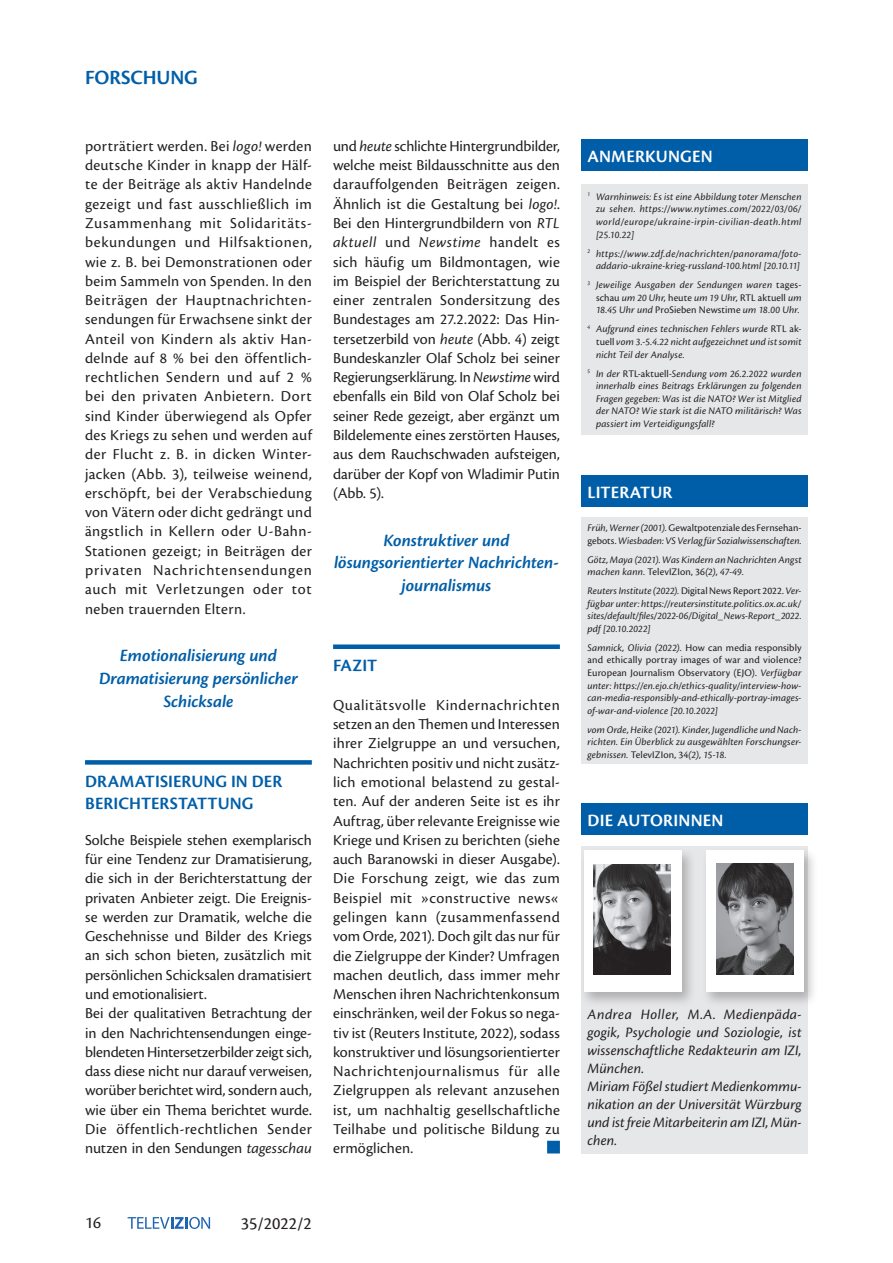
<style>
.page{position:relative;width:893px;height:1263px;background:#fff}
.page>*{position:absolute;margin:0;border:0;box-sizing:border-box;transform-origin:0 0}
.t1{font:600 21px "Cronos Pro";letter-spacing:-.005em;color:#005ea8}
.t2{font:italic 600 18px/22.5px "Cronos Pro";letter-spacing:-.005em;color:#005ea8;text-align:center}
.t3{font:600 18px/22.5px "Cronos Pro";letter-spacing:.005em;color:#005ea8}
.t4{font:600 18px "Cronos Pro";letter-spacing:.01em;color:#fff}
.t5{font:18px "Cronos Pro";color:#231f20}
.t6{font:17.25px "Cronos Pro";color:#231f20}
.t7{font:15.75px/19.4px "Cronos Pro";color:#231f20;text-align:justify}
.t8{font:italic 15px/18px "Cronos Pro";letter-spacing:.005em;color:#231f20}
.t9{font:italic 10.5px/12.6px "Cronos Pro";letter-spacing:.015em;color:#231f20;text-align:justify}
.s1{font-style:italic}
.s2{font-style:normal}
</style>
<div class="page">
<svg style="left:128px;top:1217px;width:82px;height:12px"></svg>
<div style="left:85px;top:760px;width:227px;height:5px;background:#005ea8"></div>
<div style="left:581px;top:846px;width:227px;height:307px;background:#e6e7e9"></div>
<div style="left:701px;top:848px;width:117px;height:160px;background:#231f20;opacity:.28"></div>
<div style="left:706px;top:850px;width:98px;height:141px;background:#fff"></div>
<div style="left:581px;top:803px;width:227px;height:32px;background:#005ea8"></div>
<div style="left:580px;top:848px;width:116px;height:160px;background:#231f20;opacity:.28"></div>
<div style="left:584px;top:850px;width:98px;height:141px;background:#fff"></div>
<img style="left:716px;top:864px;width:77px;height:110px">
<img style="left:593px;top:864px;width:77px;height:110px">
<div style="left:581px;top:517px;width:227px;height:246px;background:#e6e7e9"></div>
<div style="left:581px;top:475px;width:227px;height:32px;background:#005ea8"></div>
<div style="left:581px;top:184px;width:227px;height:251px;background:#e6e7e9"></div>
<div style="left:581px;top:139px;width:227px;height:32px;background:#005ea8"></div>
<div style="left:547px;top:1141px;width:13px;height:12px;background:#005ea8;border:2px solid #005ea8"></div>
<div style="left:333px;top:644px;width:227px;height:5px;background:#005ea8"></div>
<h1 class="t1" style="left:85px;top:65px;width:114px">FORSCHUNG</h1>
<p class="t7" style="left:85px;top:136px;width:228px">porträtiert werden. Bei <span class="s1">logo!</span> werden deutsche Kinder in knapp der Hälf&shy;te der Beiträge als aktiv Handelnde gezeigt und fast ausschließlich im Zusammenhang mit Solidaritäts&shy;bekundungen und Hilfsaktionen, wie z. B. bei Demonstrationen oder beim Sammeln von Spenden. In den Beiträgen der Hauptnachrichten&shy;sendungen für Erwachsene sinkt der Anteil von Kindern als aktiv Han&shy;delnde auf 8 % bei den öffentlich&shy;rechtlichen Sendern und auf 2 % bei den privaten Anbietern. Dort sind Kinder überwiegend als Opfer des Kriegs zu sehen und werden auf der Flucht z. B. in dicken Winter&shy;jacken (Abb. 3), teilweise weinend, erschöpft, bei der Verabschiedung von Vätern oder dicht gedrängt und ängstlich in Kellern oder U-Bahn-Stationen gezeigt; in Beiträgen der privaten Nachrichtensendungen auch mit Verletzungen oder tot neben trauernden Eltern.</p>
<p class="t2" style="left:99px;top:645px;width:200px">Emotionalisierung und<br>Dramatisierung persönlicher<br>Schicksale</p>
<p class="t3" style="left:85px;top:770px;width:199px">DRAMATISIERUNG IN DER<br>BERICHTERSTATTUNG</p>
<p class="t7" style="left:85px;top:830px;width:228px;text-align:left">Solche Beispiele stehen exemplarisch für eine Tendenz zur Dramatisierung, die sich in der Berichterstattung der privaten Anbieter zeigt. Die Ereignis&shy;se werden zur Dramatik, welche die Geschehnisse und Bilder des Kriegs an sich schon bieten, zusätzlich mit persönlichen Schicksalen dramatisiert und emotionalisiert.<br>Bei der qualitativen Betrachtung der in den Nachrichtensendungen einge&shy;blendeten Hintersetzerbilder zeigt sich, dass diese nicht nur darauf verweisen, worüber berichtet wird, sondern auch, wie über ein Thema berichtet wurde.<br>Die öffentlich-rechtlichen Sender nutzen in den Sendungen <span class="s1">tagesschau</span></p>
<p class="t7" style="left:333px;top:136px;width:228px">und <span class="s1">heute</span> schlichte Hintergrundbilder, welche meist Bildausschnitte aus den darauffolgenden Beiträgen zeigen.<br>Ähnlich ist die Gestaltung bei <span class="s1">logo!</span>.<br>Bei den Hintergrundbildern von <span class="s1">RTL aktuell</span> und <span class="s1">Newstime</span> handelt es sich häufig um Bildmontagen, wie im Beispiel der Berichterstattung zu einer zentralen Sondersitzung des Bundestages am 27.2.2022: Das Hin&shy;tersetzerbild von <span class="s1">heute</span> (Abb. 4) zeigt Bundeskanzler Olaf Scholz bei seiner Regierungserklärung. In <span class="s1">Newstime</span> wird ebenfalls ein Bild von Olaf Scholz bei seiner Rede gezeigt, aber ergänzt um Bildelemente eines zerstörten Hauses, aus dem Rauchschwaden aufsteigen, darüber der Kopf von Wladimir Putin (Abb. 5).</p>
<p class="t2" style="left:334px;top:529px;width:226px">Konstruktiver und lösungsorientierter Nachrichten&shy;journalismus</p>
<p class="t3" style="left:333px;top:655px;width:45px">FAZIT</p>
<p class="t7" style="left:333px;top:695px;width:228px">Qualitätsvolle Kindernachrichten setzen an den Themen und Interessen ihrer Zielgruppe an und versuchen, Nachrichten positiv und nicht zusätz&shy;lich emotional belastend zu gestal&shy;ten. Auf der anderen Seite ist es ihr Auftrag, über relevante Ereignisse wie Kriege und Krisen zu berichten (siehe auch Baranowski in dieser Ausgabe).<br>Die Forschung zeigt, wie das zum Beispiel mit »constructive news« gelingen kann (zusammenfassend vom Orde, 2021). Doch gilt das nur für die Zielgruppe der Kinder? Umfragen machen deutlich, dass immer mehr Menschen ihren Nachrichtenkonsum einschränken, weil der Fokus so nega&shy;tiv ist (Reuters Institute, 2022), sodass konstruktiver und lösungsorientierter Nachrichtenjournalismus für alle Zielgruppen als relevant anzusehen ist, um nachhaltig gesellschaftliche Teilhabe und politische Bildung zu ermöglichen.</p>
<p class="t6" style="left:85px;top:1213px;width:17px">16</p>
<p class="t5" style="left:241px;top:1213px;width:73px">35/2022/2</p>
<p class="t4" style="left:588px;top:146px;width:127px">ANMERKUNGEN</p>
<p class="t9" style="left:596px;top:190px;width:207px;text-indent:-9px"><sup>1</sup> Warnhinweis: Es ist eine Abbildung toter Menschen zu sehen. https://www.nytimes.com/2022/03/06/ world/europe/ukraine-irpin-civilian-death.html [25.10.22]</p>
<p class="t9" style="left:587px;top:247px;width:216px;text-align:right"><sup>2</sup> https://www.zdf.de/nachrichten/panorama/foto&shy;addario-ukraine-krieg-russland-100.html [20.10.11]</p>
<p class="t9" style="left:596px;top:279px;width:207px;text-indent:-9px"><sup>3</sup> Jeweilige Ausgaben der Sendungen waren <span class="s2">tages&shy;schau</span> um 20 Uhr, <span class="s2">heute</span> um 19 Uhr, <span class="s2">RTL aktuell</span> um 18.45 Uhr und <span class="s2">ProSieben Newstime</span> um 18.00 Uhr.</p>
<p class="t9" style="left:596px;top:323px;width:207px;text-indent:-9px"><sup>4</sup> Aufgrund eines technischen Fehlers wurde <span class="s2">RTL ak&shy;tuell</span> vom 3.-5.4.22 nicht aufgezeichnet und ist somit nicht Teil der Analyse.</p>
<p class="t9" style="left:596px;top:367px;width:207px;text-indent:-9px"><sup>5</sup> In der <span class="s2">RTL-aktuell</span>-Sendung vom 26.2.2022 wurden innerhalb eines Beitrags Erklärungen zu folgenden Fragen gegeben: Was ist die NATO? Wer ist Mitglied der NATO? Wie stark ist die NATO militärisch? Was passiert im Verteidigungsfall?</p>
<p class="t4" style="left:588px;top:482px;width:86px">LITERATUR</p>
<p class="t9" style="left:587px;top:521px;width:216px">Früh, Werner (2001). <span class="s2">Gewaltpotenziale des Fernsehan&shy;gebots.</span> Wiesbaden: VS Verlag für Sozialwissenschaften.</p>
<p class="t9" style="left:587px;top:553px;width:216px">Götz, Maya (2021). Was Kindern an Nachrichten Angst machen kann. <span class="s2">TelevIZIon, 36</span>(2), 47-49.</p>
<p class="t9" style="left:587px;top:585px;width:216px">Reuters Institute (2022). <span class="s2">Digital News Report 2022.</span> Ver&shy;fügbar unter: https://reutersinstitute.politics.ox.ac.uk/ sites/default/files/2022-06/Digital_News-Report_2022. pdf [20.10.2022]</p>
<p class="t9" style="left:587px;top:641px;width:216px">Samnick, Olivia (2022). <span class="s2">How can media responsibly and ethically portray images of war and violence?<br>European Journalism Observatory (EJO).</span> Verfügbar unter: https://en.ejo.ch/ethics-quality/interview-how&shy;can-media-responsibly-and-ethically-portray-images&shy;of-war-and-violence [20.10.2022]</p>
<p class="t9" style="left:587px;top:723px;width:216px">vom Orde, Heike (2021). Kinder, Jugendliche und Nach&shy;richten. Ein Überblick zu ausgewählten Forschungser&shy;gebnissen. <span class="s2">TelevIZIon, 34</span>(2), 15-18.</p>
<p class="t4" style="left:588px;top:810px;width:137px">DIE AUTORINNEN</p>
<p class="t8" style="left:587px;top:1005px;width:216px">Andrea Holler, M.A. Medienpäda&shy;gogik, Psychologie und Soziologie, ist wissenschaftliche Redakteurin am IZI,<br>München.<br>Miriam Fößel studiert Medienkommu&shy;nikation an der Universität Würzburg und ist freie Mitarbeiterin am IZI, Mün&shy;chen.</p>
</div>
